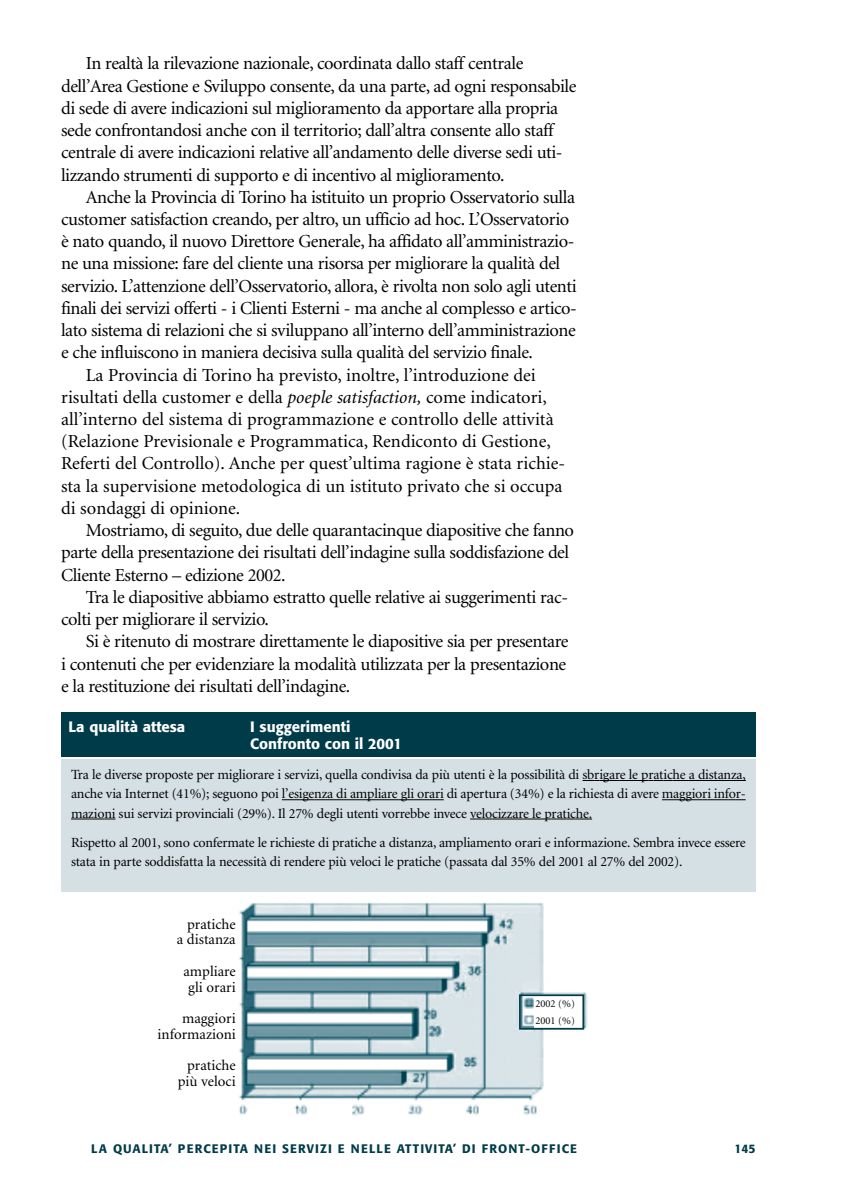
<style>
.page{position:relative;width:842px;height:1190px;background:#fff}
.page>*{position:absolute;margin:0;border:0;box-sizing:border-box;transform-origin:0 0}
.t1{font:18.38px/22.2px "Minion";letter-spacing:-.025em;color:#000}
.t2{font:18.38px "Minion";color:#000}
.t3{font:14.88px/15.8px "Minion";color:#000;text-align:right}
.t4{font:500 14.88px/17.5px "Formata";color:#fff}
.t5{font:14px/19.2px "Minion";letter-spacing:-.015em;color:#000;text-align:justify}
.t6{font:500 12.25px "Formata";letter-spacing:.085em;color:#003b4a}
.t7{font:10.5px/17.5px "Minion";color:#000}
.s1{font-style:italic}
</style>
<div class="page">
<div style="left:61px;top:759px;width:695px;height:132px;background:#d5e0e5"></div>
<svg style="left:582px;top:780px;width:90px;height:1px"></svg>
<hr style="left:672px;top:780px;width:74px;height:1px;background:#000">
<svg style="left:282px;top:799px;width:32px;height:1px"></svg>
<hr style="left:314px;top:799px;width:78px;height:1px;background:#000">
<svg style="left:392px;top:799px;width:52px;height:1px"></svg>
<svg style="left:662px;top:799px;width:83px;height:1px"></svg>
<hr style="left:71px;top:819px;width:33px;height:1px;background:#000">
<svg style="left:470px;top:819px;width:22px;height:1px"></svg>
<hr style="left:492px;top:819px;width:31px;height:1px;background:#000">
<svg style="left:523px;top:819px;width:69px;height:1px"></svg>
<img style="left:238px;top:902px;width:350px;height:214px">
<div style="left:61px;top:712px;width:695px;height:44px;background:#003b4a"></div>
<div style="left:534px;top:997px;width:49px;height:32px;background:#fff"></div>
<div style="left:519px;top:994px;width:65px;height:36px;border:2px solid #003b4a"></div>
<p class="t1" style="left:61px;top:54px;width:517px;text-indent:25px">In realtà la rilevazione nazionale, coordinata dallo staff centrale dell’Area Gestione e Sviluppo consente, da una parte, ad ogni responsabile di sede di avere indicazioni sul miglioramento da apportare alla propria sede confrontandosi anche con il territorio; dall’altra consente allo staff centrale di avere indicazioni relative all’andamento delle diverse sedi uti&shy;lizzando strumenti di supporto e di incentivo al miglioramento.</p>
<p class="t1" style="left:86px;top:187px;width:490px">Anche la Provincia di Torino ha istituito un proprio Osservatorio sulla</p>
<p class="t1" style="left:61px;top:210px;width:510px">customer satisfaction creando, per altro, un ufficio ad hoc. L’Osservatorio</p>
<p class="t1" style="left:61px;top:232px;width:515px">è nato quando, il nuovo Direttore Generale, ha affidato all’amministrazio-</p>
<p class="t1" style="left:61px;top:254px;width:500px">ne una missione: fare del cliente una risorsa per migliorare la qualità del</p>
<p class="t1" style="left:61px;top:276px;width:517px">servizio. L’attenzione dell’Osservatorio, allora, è rivolta non solo agli utenti</p>
<p class="t1" style="left:61px;top:298px;width:517px">finali dei servizi offerti - i Clienti Esterni - ma anche al complesso e artico-</p>
<p class="t1" style="left:61px;top:321px;width:516px">lato sistema di relazioni che si sviluppano all’interno dell’amministrazione</p>
<p class="t1" style="left:61px;top:343px;width:473px">e che influiscono in maniera decisiva sulla qualità del servizio finale.</p>
<p class="t2" style="left:86px;top:368px;width:451px">La Provincia di Torino ha previsto, inoltre, l’introduzione dei</p>
<p class="t2" style="left:61px;top:390px;width:487px">risultati della customer e della <span class="s1">poeple satisfaction,</span> come indicatori,</p>
<p class="t2" style="left:61px;top:412px;width:494px">all’interno del sistema di programmazione e controllo delle attività</p>
<p class="t2" style="left:61px;top:434px;width:491px">(Relazione Previsionale e Programmatica, Rendiconto di Gestione,</p>
<p class="t2" style="left:61px;top:456px;width:505px">Referti del Controllo). Anche per quest’ultima ragione è stata richie-</p>
<p class="t2" style="left:61px;top:479px;width:503px">sta la supervisione metodologica di un istituto privato che si occupa</p>
<p class="t2" style="left:61px;top:501px;width:181px">di sondaggi di opinione.</p>
<p class="t1" style="left:86px;top:521px;width:490px">Mostriamo, di seguito, due delle quarantacinque diapositive che fanno</p>
<p class="t1" style="left:61px;top:543px;width:509px">parte della presentazione dei risultati dell’indagine sulla soddisfazione del</p>
<p class="t1" style="left:61px;top:565px;width:226px">Cliente Esterno – edizione 2002.</p>
<p class="t1" style="left:86px;top:587px;width:484px">Tra le diapositive abbiamo estratto quelle relative ai suggerimenti rac-</p>
<p class="t1" style="left:61px;top:610px;width:209px">colti per migliorare il servizio.</p>
<p class="t1" style="left:86px;top:632px;width:484px">Si è ritenuto di mostrare direttamente le diapositive sia per presentare</p>
<p class="t1" style="left:61px;top:654px;width:507px">i contenuti che per evidenziare la modalità utilizzata per la presentazione</p>
<p class="t1" style="left:61px;top:676px;width:291px">e la restituzione dei risultati dell’indagine.</p>
<p class="t4" style="left:69px;top:719px;width:118px">La qualità attesa</p>
<p class="t4" style="left:250px;top:719px;width:153px">I suggerimenti<br>Confronto con il 2001</p>
<p class="t5" style="left:71px;top:766px;width:676px">Tra le diverse proposte per migliorare i servizi, quella condivisa da più utenti è la possibilità di sbrigare le pratiche a distanza, anche via Internet (41%); seguono poi l’esigenza di ampliare gli orari di apertura (34%) e la richiesta di avere maggiori infor&shy;mazioni sui servizi provinciali (29%). Il 27% degli utenti vorrebbe invece velocizzare le pratiche.</p>
<p class="t5" style="left:71px;top:834px;width:676px">Rispetto al 2001, sono confermate le richieste di pratiche a distanza, ampliamento orari e informazione. Sembra invece essere stata in parte soddisfatta la necessità di rendere più veloci le pratiche (passata dal 35% del 2001 al 27% del 2002).</p>
<p class="t3" style="left:177px;top:917px;width:61px">pratiche<br>a distanza</p>
<p class="t3" style="left:183px;top:964px;width:54px;text-align:center">ampliare gli orari</p>
<p class="t3" style="left:158px;top:1012px;width:80px">maggiori informazioni</p>
<p class="t3" style="left:178px;top:1059px;width:60px">pratiche più veloci</p>
<p class="t7" style="left:535px;top:995px;width:41px">2002 (%)<br>2001 (%)</p>
<p class="t6" style="left:91px;top:1143px;width:487px">LA QUALITA’ PERCEPITA NEI SERVIZI E NELLE ATTIVITA’ DI FRONT-OFFICE</p>
<p class="t6" style="left:734px;top:1143px;width:23px">145</p>
</div>
